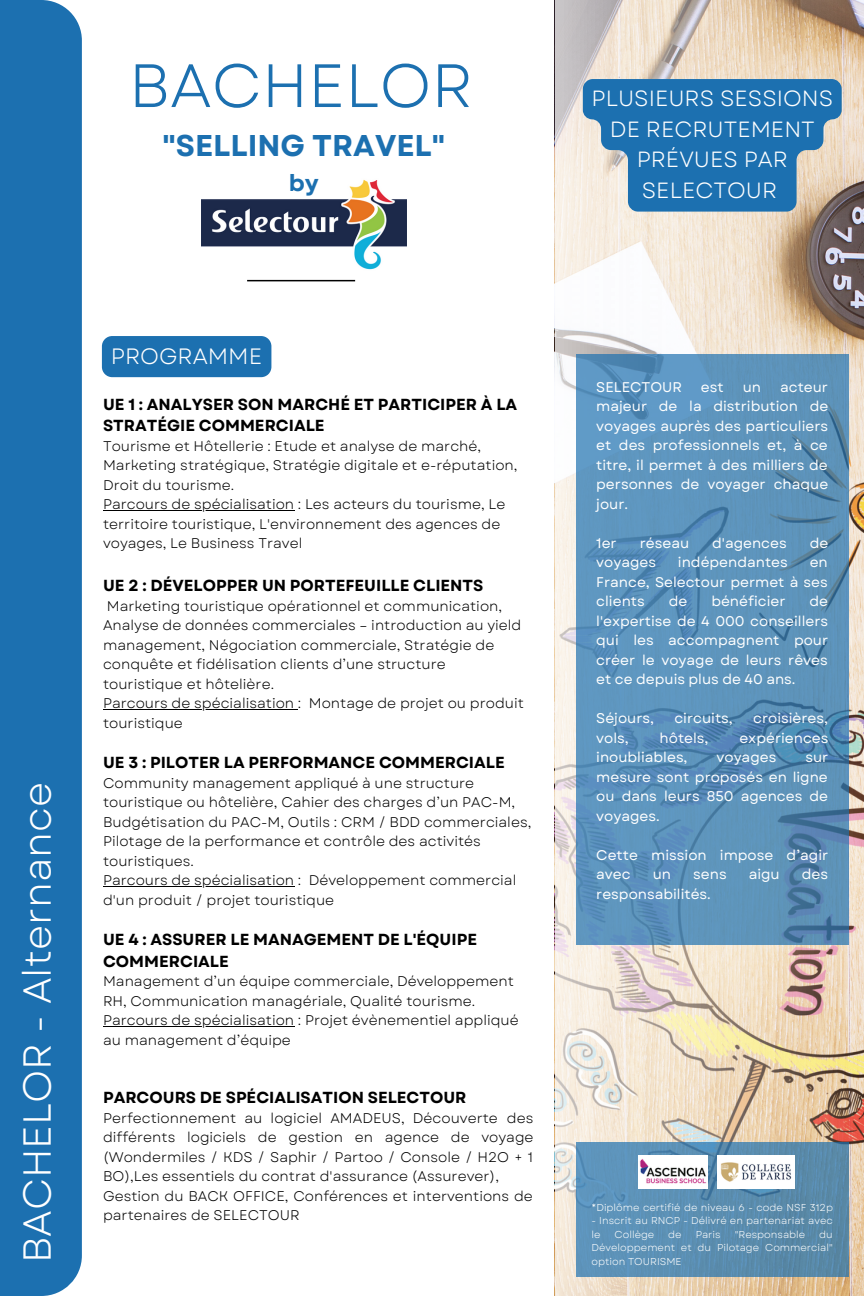
<style>
.page{position:relative;width:864px;height:1296px;background:#fff}
.page>*{position:absolute;margin:0;border:0;box-sizing:border-box;transform-origin:0 0}
.t1{font:61px "Garet";color:#1c70b0}
.t2{font:39px "Garet";color:#fff}
.t3{font:700 30px "Garet";color:#1c70b0}
.t4{font:700 23px "Garet";color:#1c70b0}
.t5{font:22.2px "Garet";color:#fff}
.t6{font:22px/30.8px "Garet";color:#fff}
.t7{font:700 16px/21.8px "Garet";color:#000}
.t8{font:14px/19.5px "Garet";color:#000}
.t9{font:14px/19.5px "Garet";color:#fff;text-align:justify}
.t10{font:10px/13.5px "Garet";color:#fff}
</style>
<div class="page">
<div style="left:0;top:0;width:82px;height:1296px;background:#1c70b0"></div>
<hr style="left:247px;top:280px;width:108px;height:1px;background:#000">
<img style="left:201px;top:180px;width:206px;height:90px">
<hr style="left:103px;top:510px;width:191px;height:1px;background:#000">
<hr style="left:103px;top:709px;width:195px;height:1px;background:#000">
<hr style="left:103px;top:886px;width:191px;height:1px;background:#000">
<hr style="left:103px;top:1026px;width:191px;height:1px;background:#000">
<div style="left:102px;top:336px;width:169px;height:41px;background:#1c70b0"></div>
<img style="left:555px;top:0;width:309px;height:1296px">
<svg style="left:576px;top:1142px;width:272px;height:135px;background:#5a8eb1"></svg>
<img style="left:718px;top:1156px;width:76px;height:33px">
<img style="left:638px;top:1156px;width:70px;height:33px">
<svg style="left:576px;top:354px;width:272px;height:591px;background:#5a90b9"></svg>
<svg style="left:583px;top:79px;width:259px;height:133px;background:#4484b4"></svg>
<p class="t1" style="left:129px;top:42px;width:346px">BACHELOR</p>
<p class="t3" style="left:162px;top:124px;width:284px">"SELLING TRAVEL"</p>
<p class="t4" style="left:289px;top:166px;width:32px">by</p>
<p class="t6" style="left:592px;top:83px;width:243px">PLUSIEURS SESSIONS</p>
<p class="t6" style="left:610px;top:114px;width:207px">DE RECRUTEMENT</p>
<p class="t6" style="left:637px;top:144px;width:153px">PRÉVUES PAR<br>SELECTOUR</p>
<p class="t2" style="left:9px;top:1263px;width:482px;rotate:-90deg">BACHELOR - Alternance</p>
<p class="t5" style="left:111px;top:340px;width:153px">PROGRAMME</p>
<p class="t7" style="left:103px;top:393px;width:416px">UE 1 : ANALYSER SON MARCHÉ ET PARTICIPER À LA<br>STRATÉGIE COMMERCIALE</p>
<p class="t8" style="left:103px;top:436px;width:416px">Tourisme et Hôtellerie : Etude et analyse de marché,<br>Marketing stratégique, Stratégie digitale et e-réputation,<br>Droit du tourisme.</p>
<p class="t8" style="left:103px;top:495px;width:404px">Parcours de spécialisation : Les acteurs du tourisme, Le territoire touristique, L'environnement des agences de voyages, Le Business Travel</p>
<p class="t7" style="left:103px;top:575px;width:382px">UE 2 : DÉVELOPPER UN PORTEFEUILLE CLIENTS</p>
<p class="t8" style="left:103px;top:596px;width:420px">Marketing touristique opérationnel et communication,<br>Analyse de données commerciales – introduction au yield</p>
<p class="t8" style="left:103px;top:635px;width:393px">management, Négociation commerciale, Stratégie de conquête et fidélisation clients d’une structure</p>
<p class="t8" style="left:103px;top:674px;width:173px">touristique et hôtelière.</p>
<p class="t8" style="left:103px;top:694px;width:422px">Parcours de spécialisation : Montage de projet ou produit touristique</p>
<p class="t7" style="left:103px;top:752px;width:403px">UE 3 : PILOTER LA PERFORMANCE COMMERCIALE</p>
<p class="t8" style="left:103px;top:773px;width:430px">Community management appliqué à une structure touristique ou hôtelière, Cahier des charges d’un PAC-M, Budgétisation du PAC-M, Outils : CRM / BDD commerciales, Pilotage de la performance et contrôle des activités touristiques.</p>
<p class="t8" style="left:103px;top:871px;width:415px">Parcours de spécialisation : Développement commercial d'un produit / projet touristique</p>
<p class="t7" style="left:103px;top:929px;width:375px">UE 4 : ASSURER LE MANAGEMENT DE L'ÉQUIPE<br>COMMERCIALE</p>
<p class="t8" style="left:103px;top:972px;width:412px">Management d’un équipe commerciale, Développement<br>RH, Communication managériale, Qualité tourisme.</p>
<p class="t8" style="left:103px;top:1011px;width:417px">Parcours de spécialisation : Projet évènementiel appliqué au management d’équipe</p>
<p class="t7" style="left:103px;top:1087px;width:365px">PARCOURS DE SPÉCIALISATION SELECTOUR</p>
<p class="t8" style="left:103px;top:1108px;width:432px;text-align:justify">Perfectionnement au logiciel AMADEUS, Découverte des différents logiciels de gestion en agence de voyage (Wondermiles / KDS / Saphir / Partoo / Console / H2O + 1<br>BO),Les essentiels du contrat d'assurance (Assurever),</p>
<p class="t8" style="left:103px;top:1186px;width:431px">Gestion du BACK OFFICE, Conférences et interventions de partenaires de SELECTOUR</p>
<p class="t9" style="left:596px;top:377px;width:87px">SELECTOUR</p>
<p class="t9" style="left:701px;top:377px;width:24px">est</p>
<p class="t9" style="left:743px;top:377px;width:20px">un</p>
<p class="t9" style="left:596px;top:377px;width:234px;text-indent:184px">acteur majeur de la distribution de voyages auprès des particuliers et des professionnels et, à ce titre, il permet à des milliers de personnes de voyager chaque jour.</p>
<p class="t9" style="left:596px;top:533px;width:22px">1er</p>
<p class="t9" style="left:640px;top:533px;width:51px">réseau</p>
<p class="t9" style="left:712px;top:533px;width:76px">d'agences</p>
<p class="t9" style="left:810px;top:533px;width:20px">de</p>
<p class="t9" style="left:596px;top:553px;width:61px">voyages</p>
<p class="t9" style="left:678px;top:553px;width:111px">indépendantes</p>
<p class="t9" style="left:596px;top:553px;width:233px;text-indent:213px">en France, Selectour permet à ses clients</p>
<p class="t9" style="left:669px;top:592px;width:20px">de</p>
<p class="t9" style="left:711px;top:592px;width:76px">bénéficier</p>
<p class="t9" style="left:596px;top:592px;width:233px;text-indent:213px">de l'expertise de 4 000 conseillers qui les accompagnent pour créer le voyage de leurs rêves et ce depuis plus de 40 ans.</p>
<p class="t9" style="left:596px;top:709px;width:59px">Séjours,</p>
<p class="t9" style="left:674px;top:709px;width:60px">circuits,</p>
<p class="t9" style="left:753px;top:709px;width:76px">croisières,</p>
<p class="t9" style="left:596px;top:728px;width:34px">vols,</p>
<p class="t9" style="left:660px;top:728px;width:50px">hôtels,</p>
<p class="t9" style="left:739px;top:728px;width:91px">expériences</p>
<p class="t9" style="left:596px;top:748px;width:93px">inoubliables,</p>
<p class="t9" style="left:717px;top:748px;width:61px">voyages</p>
<p class="t9" style="left:596px;top:748px;width:233px;text-indent:209px">sur mesure sont proposés en ligne ou dans leurs 850 agences de voyages.</p>
<p class="t9" style="left:596px;top:845px;width:233px">Cette mission impose d’agir avec</p>
<p class="t9" style="left:653px;top:865px;width:20px">un</p>
<p class="t9" style="left:693px;top:865px;width:35px">sens</p>
<p class="t9" style="left:749px;top:865px;width:33px">aigu</p>
<p class="t9" style="left:802px;top:865px;width:28px">des</p>
<p class="t9" style="left:596px;top:884px;width:116px">responsabilités.</p>
<p class="t10" style="left:592px;top:1201px;width:243px">*Diplôme certifié de niveau 6 - code NSF 312p</p>
<p class="t10" style="left:592px;top:1214px;width:243px">- Inscrit au RNCP - Délivré en partenariat avec le</p>
<p class="t10" style="left:615px;top:1228px;width:41px">Collège</p>
<p class="t10" style="left:668px;top:1228px;width:15px">de</p>
<p class="t10" style="left:696px;top:1228px;width:27px">Paris</p>
<p class="t10" style="left:735px;top:1228px;width:72px">"Responsable</p>
<p class="t10" style="left:592px;top:1228px;width:243px;text-align:justify;text-indent:228px">du Développement et du Pilotage Commercial" option TOURISME</p>
</div>
